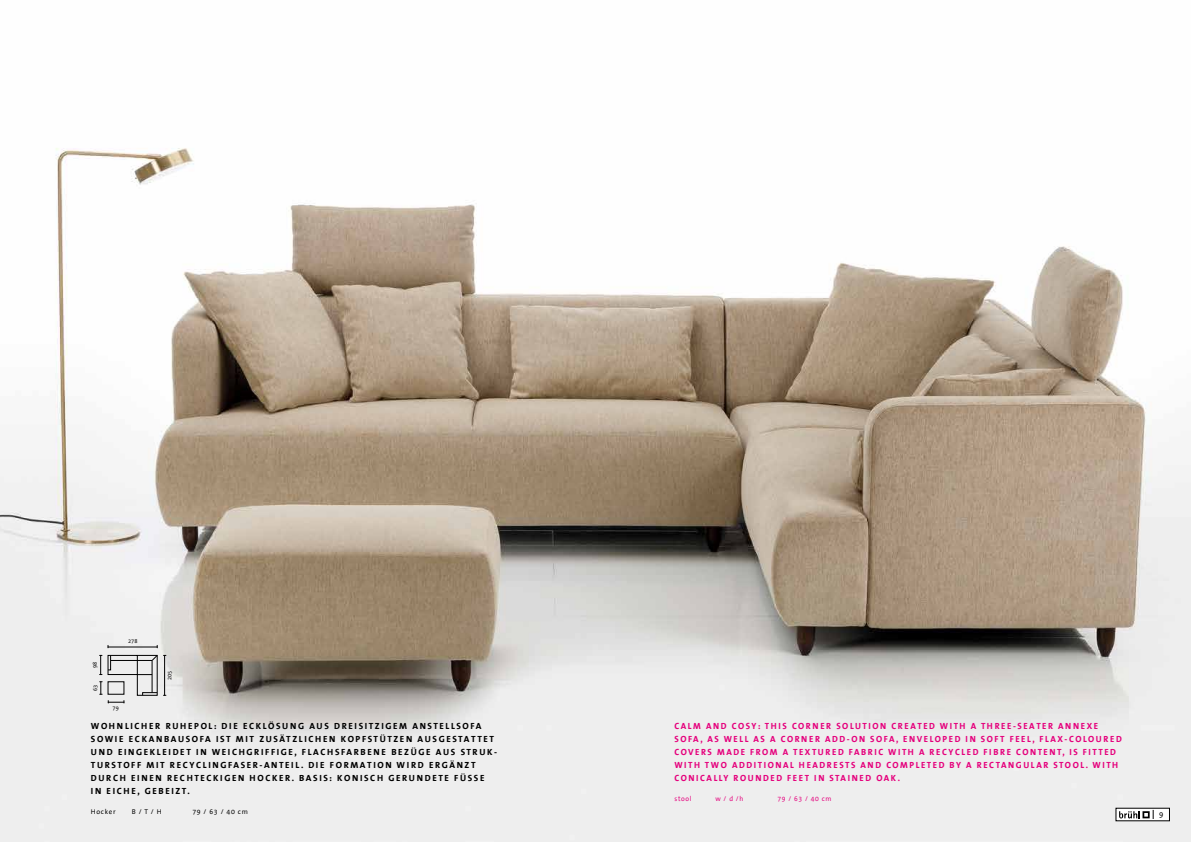
<style>
.page{position:relative;width:1191px;height:842px;background:#fff}
.page>*{position:absolute;margin:0;border:0;box-sizing:border-box;transform-origin:0 0}
.t1{font:700 9px/13px "The Sans Office";letter-spacing:.18em;color:#000}
.t2{font:700 9px/13px "The Sans Office";letter-spacing:.18em;color:#e5007c}
.t3{font:7.8px "The Sans Office";color:#000}
.t4{font:7px "The Sans Office";letter-spacing:.1em;color:#000}
.t5{font:7px "The Sans Office";letter-spacing:.1em;color:#e5007c}
.t6{font:5.7px "The Sans Office";letter-spacing:-.01em;color:#000}
</style>
<div class="page">
<img style="left:0;top:148px;width:1191px;height:694px">
<hr style="left:108px;top:647px;width:49px;height:1px;background:#000">
<svg style="left:100px;top:655px;width:2px;height:20px"></svg>
<svg style="left:108px;top:655px;width:58px;height:48px;background:#c9c9c9"></svg>
<svg style="left:100px;top:682px;width:2px;height:13px"></svg>
<div style="left:1116px;top:808px;width:53px;height:13px;background:#fff"></div>
<svg style="left:1119px;top:810px;width:34px;height:9px"></svg>
<p class="t6" style="left:91px;top:668px;width:8px;rotate:-90deg">98</p>
<p class="t6" style="left:91px;top:691px;width:8px;rotate:-90deg">63</p>
<p class="t6" style="left:128px;top:638px;width:11px">278</p>
<p class="t6" style="left:113px;top:704px;width:8px">79</p>
<p class="t6" style="left:166px;top:680px;width:11px;rotate:-90deg">205</p>
<p class="t1" style="left:91px;top:719px;width:408px">WOHNLICHER RUHEPOL: DIE ECKLÖSUNG AUS DREISITZIGEM ANSTELLSOFA SOWIE ECKANBAUSOFA IST MIT ZUSÄTZLICHEN KOPFSTÜTZEN AUSGESTATTET UND EINGEKLEIDET IN WEICHGRIFFIGE, FLACHSFARBENE BEZÜGE AUS STRUK-TURSTOFF MIT RECYCLINGFASER-ANTEIL. DIE FORMATION WIRD ERGÄNZT DURCH EINEN RECHTECKIGEN HOCKER. BASIS: KONISCH GERUNDETE FÜSSE<br>IN EICHE, GEBEIZT.</p>
<p class="t4" style="left:91px;top:807px;width:26px">Hocker</p>
<p class="t4" style="left:132px;top:807px;width:31px">B / T / H</p>
<p class="t4" style="left:192px;top:807px;width:57px">79 / 63 / 40 cm</p>
<p class="t2" style="left:674px;top:719px;width:449px">CALM AND COSY: THIS CORNER SOLUTION CREATED WITH A THREE-SEATER ANNEXE SOFA, AS WELL AS A CORNER ADD-ON SOFA, ENVELOPED IN SOFT FEEL, FLAX-COLOURED COVERS MADE FROM A TEXTURED FABRIC WITH A RECYCLED FIBRE CONTENT, IS FITTED WITH TWO ADDITIONAL HEADRESTS AND COMPLETED BY A RECTANGULAR STOOL. WITH CONICALLY ROUNDED FEET IN STAINED OAK.</p>
<p class="t5" style="left:674px;top:794px;width:19px">stool</p>
<p class="t5" style="left:715px;top:794px;width:29px">w / d /h</p>
<p class="t5" style="left:777px;top:794px;width:55px">79 / 63 / 40 cm</p>
<p class="t3" style="left:1159px;top:809px;width:6px">9</p>
</div>
